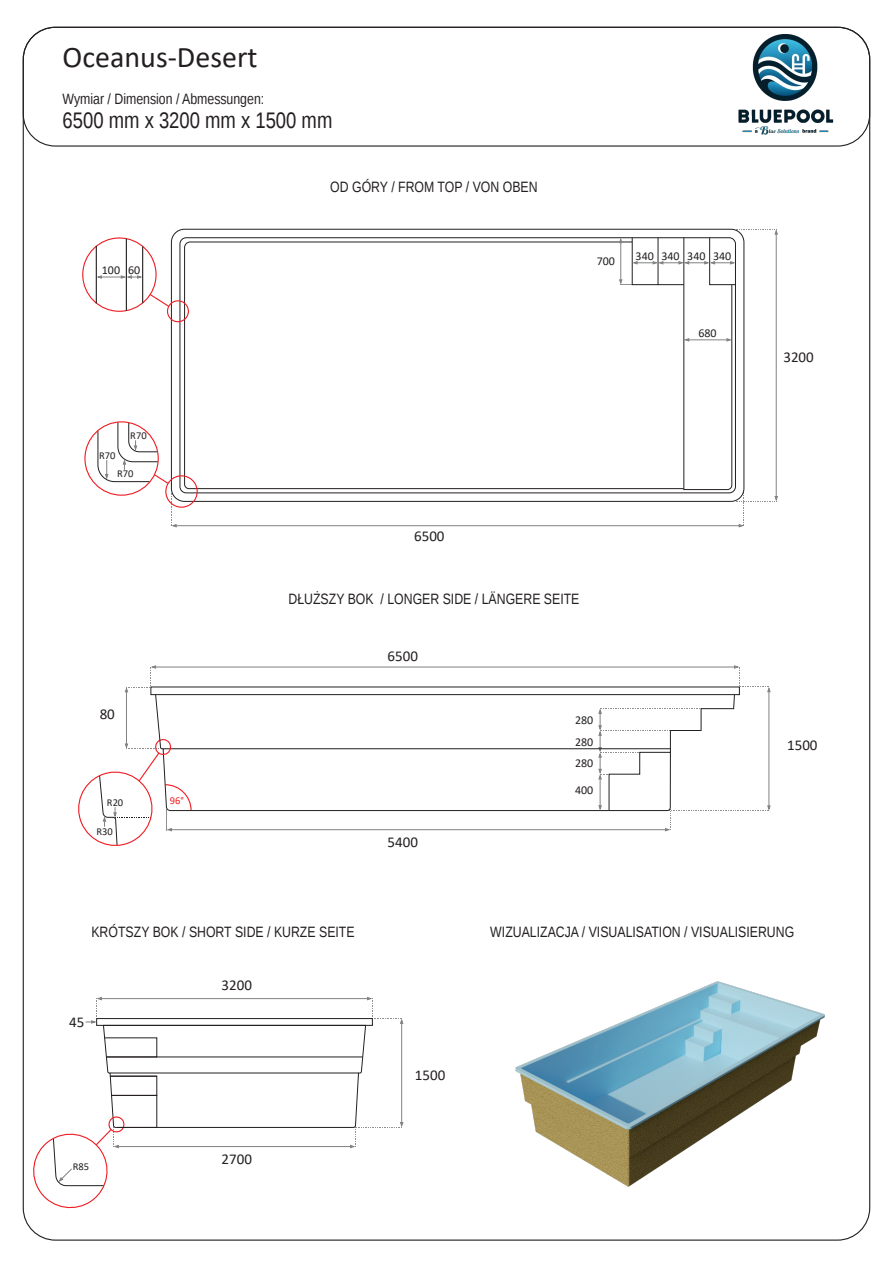
<style>
.page{position:relative;width:893px;height:1263px;background:#fff}
.page>*{position:absolute;margin:0;border:0;box-sizing:border-box;transform-origin:0 0}
.t1{font:30px "Calibri";color:#231f20}
.t2{font:22.5px "Liberation Sans Narrow";color:#231f20}
.t3{font:15px "Liberation Sans Narrow";color:#231f20}
.t4{font:15px "Calibri";color:#231f20}
.t5{font:12px/22.2px "Calibri";color:#231f20}
.t6{font:10.5px "Calibri";color:#231f20}
.t7{font:10.5px "Calibri";color:#ee1d23}
</style>
<div class="page">
<img style="left:671px;top:962px;width:200px;height:270px">
<div style="left:23px;top:27px;width:847px;height:120px;border:1px solid #231f20;border-radius:32px"></div>
<img style="left:738px;top:34px;width:96px;height:101px">
<div style="left:150px;top:687px;width:590px;height:8px;border:1px solid #231f20"></div>
<svg style="left:184px;top:241px;width:435px;height:248px"></svg>
<svg style="left:162px;top:748px;width:509px;height:493px"></svg>
<hr style="left:155px;top:667px;width:579px;height:1px;background:#808285">
<hr style="left:171px;top:829px;width:495px;height:1px;background:#808285">
<hr style="left:175px;top:525px;width:565px;height:1px;background:#808285">
<svg style="left:170px;top:493px;width:7px;height:35px"></svg>
<svg style="left:598px;top:665px;width:173px;height:167px"></svg>
<svg style="left:97px;top:275px;width:45px;height:4px"></svg>
<svg style="left:619px;top:228px;width:159px;height:300px"></svg>
<div style="left:167px;top:300px;width:22px;height:22px;border:1px solid #ee1d23;border-radius:50%"></div>
<div style="left:165px;top:475px;width:33px;height:33px;border:1px solid #ee1d23;border-radius:50%"></div>
<div style="left:82px;top:237px;width:75px;height:75px;border:1px solid #ee1d23;border-radius:50%"></div>
<hr style="left:96px;top:246px;width:1px;height:57px;background:#231f20">
<hr style="left:126px;top:239px;width:1px;height:72px;background:#231f20">
<hr style="left:142px;top:247px;width:1px;height:56px;background:#231f20">
<svg style="left:149px;top:293px;width:21px;height:15px"></svg>
<svg style="left:97px;top:422px;width:73px;height:63px"></svg>
<div style="left:84px;top:421px;width:75px;height:75px;border:1px solid #ee1d23;border-radius:50%"></div>
<svg style="left:78px;top:665px;width:114px;height:185px"></svg>
<svg style="left:33px;top:996px;width:371px;height:216px"></svg>
<h1 class="t1" style="left:63px;top:36px;width:196px">Oceanus-Desert</h1>
<p class="t3" style="left:63px;top:90px;width:203px">Wymiar / Dimension / Abmessungen:</p>
<h2 class="t2" style="left:63px;top:108px;width:271px">6500 mm x 3200 mm x 1500 mm</h2>
<p class="t5" style="left:102px;top:258px;width:20px">100</p>
<p class="t5" style="left:128px;top:258px;width:14px">60</p>
<p class="t6" style="left:99px;top:448px;width:18px">R70</p>
<p class="t6" style="left:130px;top:428px;width:18px">R70</p>
<p class="t6" style="left:117px;top:467px;width:18px">R70</p>
<p class="t4" style="left:100px;top:703px;width:17px">80</p>
<p class="t6" style="left:107px;top:795px;width:18px">R20</p>
<p class="t7" style="left:170px;top:793px;width:16px">96°</p>
<p class="t6" style="left:96px;top:824px;width:18px">R30</p>
<p class="t3" style="left:330px;top:178px;width:209px">OD GÓRY / FROM TOP / VON OBEN</p>
<p class="t5" style="left:597px;top:250px;width:20px">700</p>
<p class="t5" style="left:636px;top:244px;width:46px">340 340</p>
<p class="t5" style="left:687px;top:244px;width:46px">340 340</p>
<p class="t5" style="left:698px;top:321px;width:20px">680</p>
<p class="t4" style="left:783px;top:346px;width:32px">3200</p>
<p class="t4" style="left:414px;top:526px;width:32px">6500</p>
<p class="t3" style="left:288px;top:590px;width:292px">DŁUŻSZY BOK / LONGER SIDE / LÄNGERE SEITE</p>
<p class="t4" style="left:388px;top:646px;width:32px">6500</p>
<p class="t4" style="left:388px;top:832px;width:32px">5400</p>
<p class="t5" style="left:575px;top:708px;width:20px">280<br>280</p>
<p class="t5" style="left:575px;top:751px;width:20px">280</p>
<p class="t5" style="left:575px;top:779px;width:20px">400</p>
<p class="t4" style="left:787px;top:734px;width:32px">1500</p>
<p class="t3" style="left:91px;top:923px;width:265px">KRÓTSZY BOK / SHORT SIDE / KURZE SEITE</p>
<p class="t3" style="left:490px;top:923px;width:305px">WIZUALIZACJA / VISUALISATION / VISUALISIERUNG</p>
<p class="t4" style="left:69px;top:1012px;width:17px">45</p>
<p class="t6" style="left:73px;top:1160px;width:18px">R85</p>
<p class="t4" style="left:222px;top:974px;width:32px">3200</p>
<p class="t4" style="left:222px;top:1148px;width:32px">2700</p>
<p class="t4" style="left:415px;top:1064px;width:32px">1500</p>
</div>
